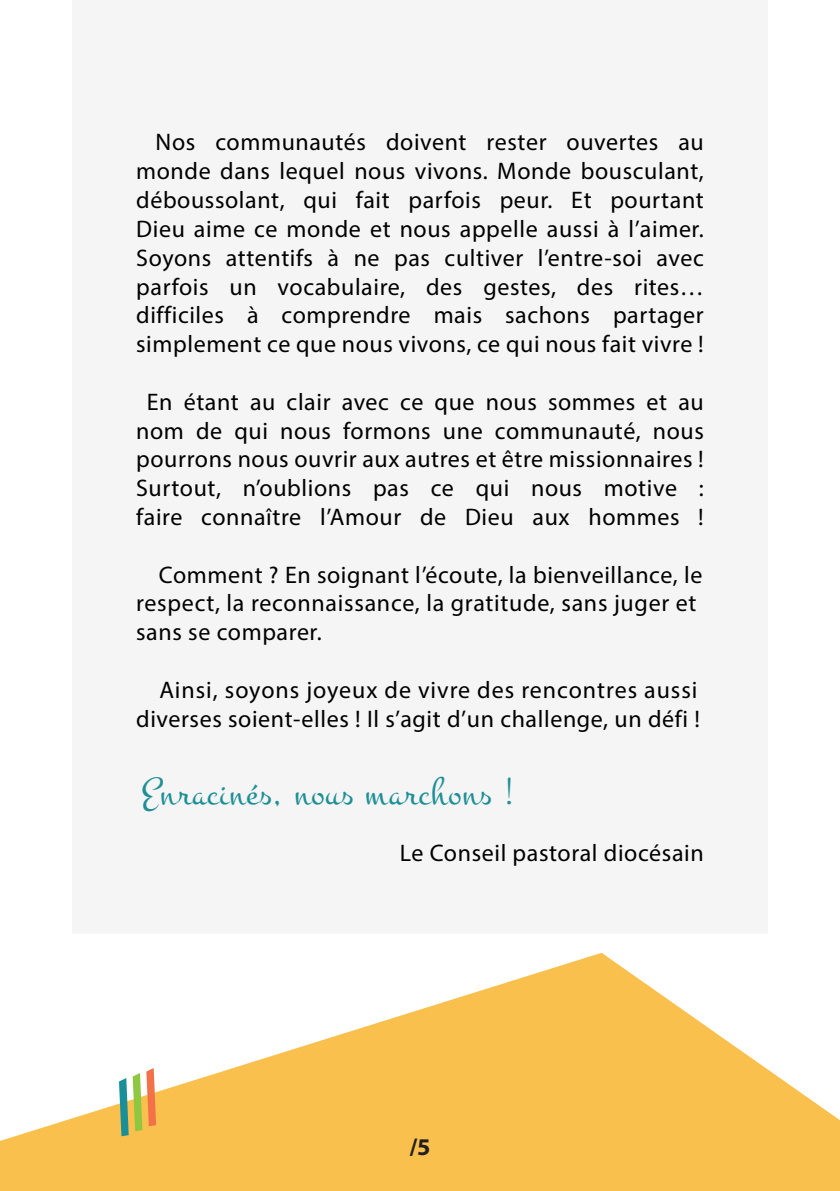
<style>
.page{position:relative;width:840px;height:1191px;background:#fff}
.page>*{position:absolute;margin:0;border:0;box-sizing:border-box;transform-origin:0 0}
.t1{font:40px "Montez";letter-spacing:.025em;color:#1f8f96}
.t2{font:24px/28.8px "Myriad Pro";letter-spacing:.025em;color:#000;text-align:justify}
.t3{font:700 24px "Myriad Pro";color:#231f20}
</style>
<div class="page">
<svg style="left:0;top:952px;width:839px;height:239px;fill:#f9c04d"></svg>
<svg style="left:119px;top:1068px;width:37px;height:68px"></svg>
<p class="t2" style="left:136px;top:128px;width:569px;text-indent:19px">Nos communautés doivent rester ouvertes au monde dans lequel nous vivons. Monde bousculant, déboussolant, qui fait parfois peur. Et pourtant Dieu aime ce monde et nous appelle aussi à l’aimer.<br>Soyons attentifs à ne pas cultiver l’entre-soi avec parfois un vocabulaire, des gestes, des rites… difficiles à comprendre mais sachons partager simplement ce que nous vivons, ce qui nous fait vivre !</p>
<p class="t2" style="left:136px;top:387px;width:568px;text-align:center">En étant au clair avec ce que nous sommes et au nom de qui nous formons une communauté, nous pourrons nous ouvrir aux autres et être missionnaires !<br>Surtout, n’oublions pas ce qui nous motive : faire connaître l’Amour de Dieu aux hommes !</p>
<p class="t2" style="left:136px;top:560px;width:567px;text-align:left;text-indent:23px">Comment ? En soignant l’écoute, la bienveillance, le respect, la reconnaissance, la gratitude, sans juger et sans se comparer.</p>
<p class="t2" style="left:136px;top:675px;width:565px;text-align:right">Ainsi, soyons joyeux de vivre des rencontres aussi diverses soient-elles ! Il s’agit d’un challenge, un défi !</p>
<h1 class="t1" style="left:142px;top:767px;width:374px">Enracinés, nous marchons !</h1>
<p class="t2" style="left:399px;top:838px;width:305px">Le Conseil pastoral diocésain</p>
<p class="t3" style="left:409px;top:1131px;width:23px">/5</p>
</div>
